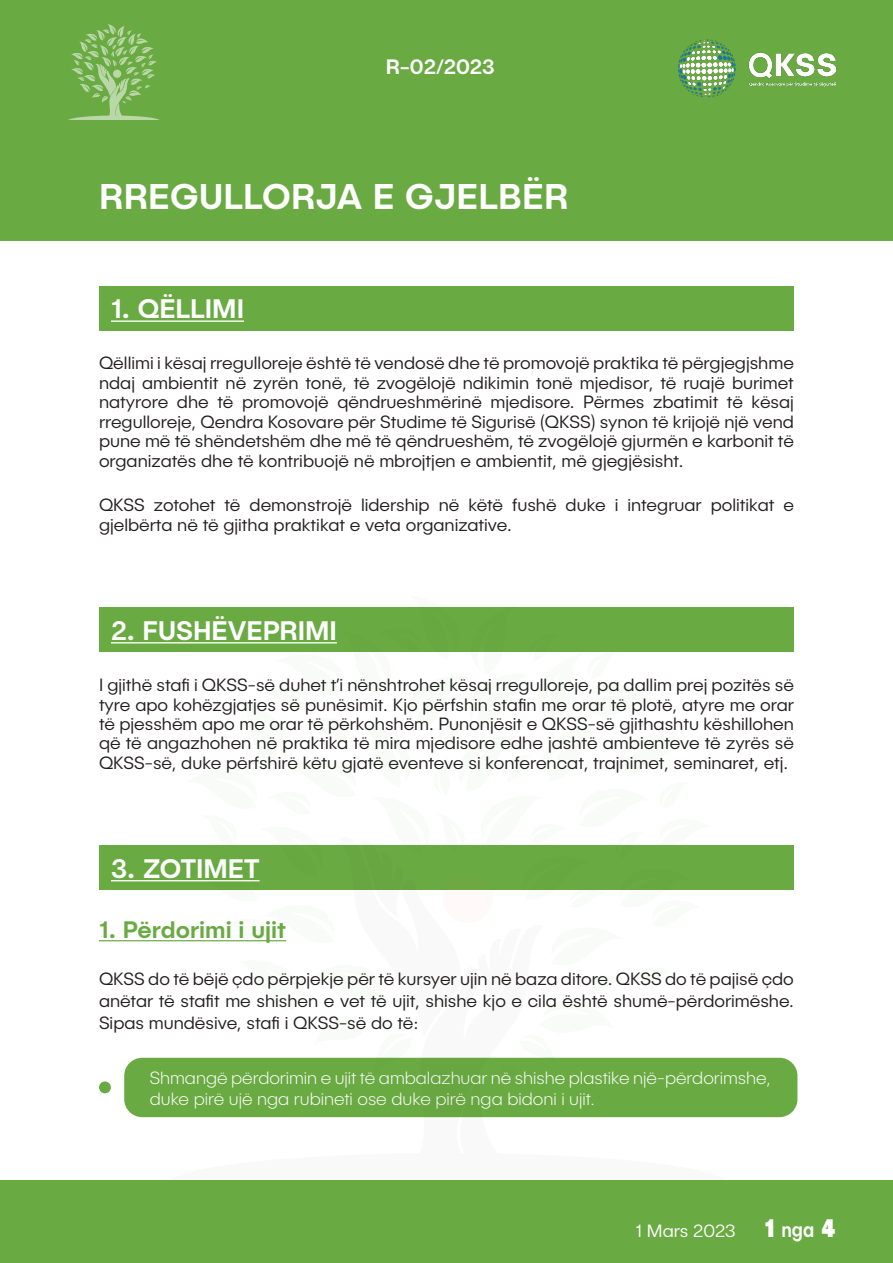
<style>
.page{position:relative;width:893px;height:1263px;background:#fff}
.page>*{position:absolute;margin:0;border:0;box-sizing:border-box;transform-origin:0 0}
.t1{font:500 36px "Publica Sans";letter-spacing:.01em;color:#fff}
.t2{font:500 27px "Publica Sans";color:#fff}
.t3{font:500 24px "Publica Sans";color:#6aaa43}
.t4{font:500 21px "Publica Sans";color:#fff}
.t5{font:300 18px/19.5px "Publica Sans";color:#231f20;text-align:justify}
.t6{font:200 18px/21.6px "Publica Sans";color:#fff}
.t7{font:300 18px "Publica Sans";color:#fff}
.s1{font-weight:900;font-size:25.2px}
.s2{font-weight:500;font-size:21.6px}
</style>
<div class="page">
<div style="left:0;top:1180px;width:893px;height:83px;background:#6aaa43"></div>
<div style="left:0;top:0;width:893px;height:241px;background:#6aaa43"></div>
<hr style="left:99px;top:940px;width:187px;height:1px;background:#6aaa43">
<div style="left:99px;top:286px;width:695px;height:44px;background:#6aaa43"></div>
<hr style="left:111px;top:320px;width:133px;height:2px;background:#fff">
<div style="left:99px;top:607px;width:695px;height:45px;background:#6aaa43"></div>
<hr style="left:111px;top:642px;width:226px;height:1px;background:#fff">
<div style="left:99px;top:845px;width:695px;height:45px;background:#6aaa43"></div>
<hr style="left:111px;top:880px;width:149px;height:1px;background:#fff">
<div style="left:124px;top:1058px;width:673px;height:59px;background:#6aaa43;border-radius:18px"></div>
<div style="left:99px;top:1081px;width:12px;height:12px;background:#6aaa43;border-radius:50%"></div>
<svg style="left:186px;top:642px;width:525px;height:416px"></svg>
<svg style="left:68px;top:24px;width:91px;height:96px"></svg>
<img style="left:679px;top:39px;width:156px;height:58px">
<p class="t4" style="left:386px;top:53px;width:110px">R-02/2023</p>
<p class="t1" style="left:99px;top:173px;width:470px">RREGULLORJA E GJELBËR</p>
<p class="t2" style="left:111px;top:292px;width:135px">1. QËLLIMI</p>
<p class="t5" style="left:99px;top:353px;width:696px">Qëllimi i kësaj rregulloreje është të vendosë dhe të promovojë praktika të përgjegjshme ndaj ambientit në zyrën tonë, të zvogëlojë ndikimin tonë mjedisor, të ruajë burimet natyrore dhe të promovojë qëndrueshmërinë mjedisore. Përmes zbatimit të kësaj rregulloreje, Qendra Kosovare për Studime të Sigurisë (QKSS) synon të krijojë një vend pune më të shëndetshëm dhe më të qëndrueshëm, të zvogëlojë gjurmën e karbonit të organizatës dhe të kontribuojë në mbrojtjen e ambientit, më gjegjësisht.</p>
<p class="t5" style="left:99px;top:495px;width:696px">QKSS zotohet të demonstrojë lidership në këtë fushë duke i integruar politikat e gjelbërta në të gjitha praktikat e veta organizative.</p>
<p class="t2" style="left:111px;top:613px;width:227px">2. FUSHËVEPRIMI</p>
<p class="t5" style="left:99px;top:675px;width:696px">I gjithë stafi i QKSS-së duhet t’i nënshtrohet kësaj rregulloreje, pa dallim prej pozitës së tyre apo kohëzgjatjes së punësimit. Kjo përfshin stafin me orar të plotë, atyre me orar të pjesshëm apo me orar të përkohshëm. Punonjësit e QKSS-së gjithashtu këshillohen që të angazhohen në praktika të mira mjedisore edhe jashtë ambienteve të zyrës së QKSS-së, duke përfshirë këtu gjatë eventeve si konferencat, trajnimet, seminaret, etj.</p>
<p class="t2" style="left:111px;top:851px;width:150px">3. ZOTIMET</p>
<p class="t3" style="left:99px;top:914px;width:189px">1. Përdorimi i ujit</p>
<p class="t5" style="left:99px;top:968px;width:696px;line-height:21.6px">QKSS do të bëjë çdo përpjekje për të kursyer ujin në baza ditore. QKSS do të pajisë çdo anëtar të stafit me shishen e vet të ujit, shishe kjo e cila është shumë-përdorimëshe.<br>Sipas mundësive, stafi i QKSS-së do të:</p>
<p class="t6" style="left:150px;top:1066px;width:622px">Shmangë përdorimin e ujit të ambalazhuar në shishe plastike një-përdorimshe, duke pirë ujë nga rubineti ose duke pirë nga bidoni i ujit.</p>
<p class="t7" style="left:635px;top:1220px;width:202px">1 Mars 2023 <span class="s1">1</span> <span class="s2">nga</span> <span class="s1">4</span></p>
</div>
